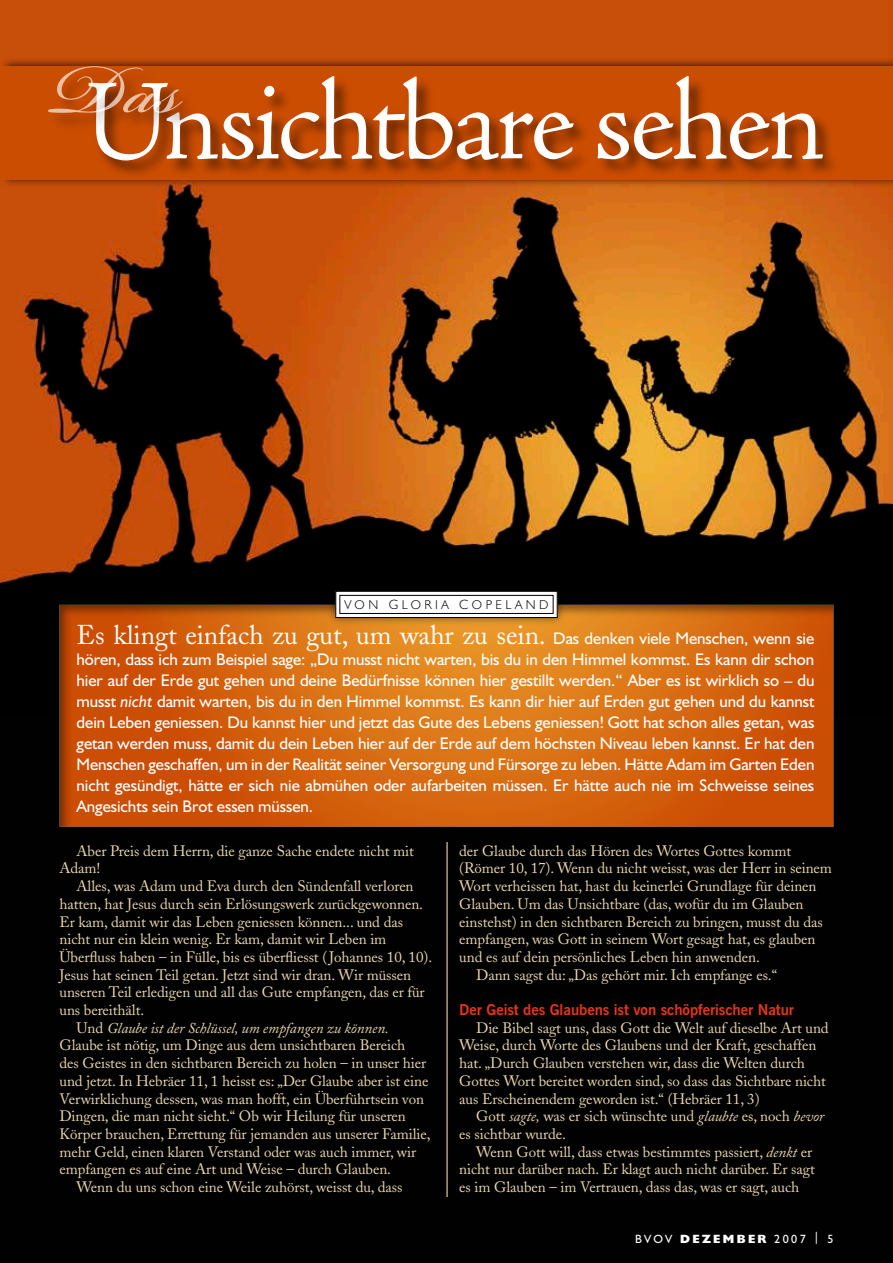
<style>
.page{position:relative;width:893px;height:1263px;background:#fff}
.page>*{position:absolute;margin:0;border:0;box-sizing:border-box;transform-origin:0 0}
.t1{font:300 115.5px "Adobe Jenson Pro";letter-spacing:-.035em;color:#fff}
.t2{font:108px "Bickham Script Pro";color:#fff}
.t3{font:27px "Adobe Caslon";color:#fff}
.t4{font:16.8px/21px "Humanist 521 BT";letter-spacing:-.005em;color:#fff;text-align:justify}
.t5{font:15px/17.7px "Adobe Caslon";letter-spacing:-.005em;color:#ead7af}
.t6{font:italic 15px "Adobe Caslon";letter-spacing:-.005em;color:#ead7af}
.t7{font:700 15px "News Gothic BT";letter-spacing:-.005em;color:#e6341a}
.t8{font:300 12.9px "Humanist 521 BT";letter-spacing:.275em;color:#000}
.t9{font:12px "Humanist 521 BT";letter-spacing:.18em;color:#fff}
.s1{font-size:13.5px}
.s2{font-family:"Humanist 521 BT";font-size:16.8px}
.s3{font-style:italic}
.s4{font-style:normal}
.s5{font-weight:800}
</style>
<div class="page">
<img style="left:0;top:0;width:893px;height:1263px">
<div style="left:0;top:57px;width:893px;height:132px;background:#000;opacity:.75"></div>
<div style="left:0;top:66px;width:893px;height:113px;background:#cb4d02"></div>
<div style="left:87px;top:75px;width:754px;height:106px;background:#000;opacity:.5"></div>
<div style="left:47px;top:64px;width:153px;height:69px;background:#000;opacity:.5"></div>
<div style="left:326px;top:581px;width:241px;height:47px;background:#000;opacity:.5"></div>
<svg style="left:333px;top:589px;width:227px;height:31px"></svg>
<hr style="left:446px;top:842px;width:2px;height:355px;background:#ead7af">
<h2 class="t2" style="left:53px;top:11px;width:130px">Das</h2>
<h1 class="t1" style="left:84px;top:57px;width:743px">Unsichtbare sehen</h1>
<p class="t8" style="left:344px;top:597px;width:206px">VON <span class="s1">G</span>LORIA <span class="s1">C</span>OPELAND</p>
<h3 class="t3" style="left:77px;top:619px;width:739px">Es klingt einfach zu gut, um wahr zu sein. <span class="s2">Das denken viele Menschen, wenn sie</span></h3>
<p class="t4" style="left:77px;top:648px;width:739px">hören, dass ich zum Beispiel sage: „Du musst nicht warten, bis du in den Himmel kommst. Es kann dir schon hier auf der Erde gut gehen und deine Bedürfnisse können hier gestillt werden.“ Aber es ist wirklich so – du musst <span class="s3">nicht</span> damit warten, bis du in den Himmel kommst. Es kann dir hier auf Erden gut gehen und du kannst dein Leben geniessen. Du kannst hier und jetzt das Gute des Lebens geniessen! Gott hat schon alles getan, was getan werden muss, damit du dein Leben hier auf der Erde auf dem höchsten Niveau leben kannst. Er hat den Menschen geschaffen, um in der Realität seiner Versorgung und Fürsorge zu leben. Hätte Adam im Garten Eden nicht gesündigt, hätte er sich nie abmühen oder aufarbeiten müssen. Er hätte auch nie im Schweisse seines Angesichts sein Brot essen müssen.</p>
<p class="t5" style="left:60px;top:842px;width:356px;text-indent:17px">Aber Preis dem Herrn, die ganze Sache endete nicht mit<br>Adam!</p>
<p class="t5" style="left:77px;top:877px;width:339px">Alles, was Adam und Eva durch den Sündenfall verloren</p>
<p class="t5" style="left:60px;top:895px;width:365px">hatten, hat Jesus durch sein Erlösungswerk zurückgewonnen.</p>
<p class="t5" style="left:60px;top:913px;width:345px">Er kam, damit wir das Leben geniessen können... und das</p>
<p class="t5" style="left:60px;top:930px;width:328px">nicht nur ein klein wenig. Er kam, damit wir Leben im</p>
<p class="t5" style="left:60px;top:948px;width:374px">Überfluss haben – in Fülle, bis es überfliesst ( Johannes 10, 10).</p>
<p class="t5" style="left:60px;top:966px;width:353px">Jesus hat seinen Teil getan. Jetzt sind wir dran. Wir müssen</p>
<p class="t5" style="left:60px;top:983px;width:367px">unseren Teil erledigen und all das Gute empfangen, das er für</p>
<p class="t5" style="left:60px;top:1001px;width:86px">uns bereithält.</p>
<p class="t6" style="left:77px;top:1019px;width:314px"><span class="s4">Und</span> Glaube ist der Schlüssel, um empfangen zu können.</p>
<p class="t5" style="left:60px;top:1037px;width:347px">Glaube ist nötig, um Dinge aus dem unsichtbaren Bereich</p>
<p class="t5" style="left:60px;top:1054px;width:368px">des Geistes in den sichtbaren Bereich zu holen – in unser hier</p>
<p class="t5" style="left:60px;top:1072px;width:370px">und jetzt. In Hebräer 11, 1 heisst es: „Der Glaube aber ist eine</p>
<p class="t5" style="left:60px;top:1090px;width:366px">Verwirklichung dessen, was man hofft, ein Überführtsein von</p>
<p class="t5" style="left:60px;top:1107px;width:348px">Dingen, die man nicht sieht.“ Ob wir Heilung für unseren</p>
<p class="t5" style="left:60px;top:1125px;width:372px">Körper brauchen, Errettung für jemanden aus unserer Familie,</p>
<p class="t5" style="left:60px;top:1143px;width:358px">mehr Geld, einen klaren Verstand oder was auch immer, wir</p>
<p class="t5" style="left:60px;top:1160px;width:333px">empfangen es auf eine Art und Weise – durch Glauben.</p>
<p class="t5" style="left:77px;top:1178px;width:327px">Wenn du uns schon eine Weile zuhörst, weisst du, dass</p>
<p class="t5" style="left:459px;top:842px;width:333px">der Glaube durch das Hören des Wortes Gottes kommt</p>
<p class="t5" style="left:459px;top:860px;width:374px">(Römer 10, 17). Wenn du nicht weisst, was der Herr in seinem</p>
<p class="t5" style="left:459px;top:877px;width:359px">Wort verheissen hat, hast du keinerlei Grundlage für deinen</p>
<p class="t5" style="left:459px;top:895px;width:346px">Glauben. Um das Unsichtbare (das, wofür du im Glauben</p>
<p class="t5" style="left:459px;top:913px;width:365px">einstehst) in den sichtbaren Bereich zu bringen, musst du das</p>
<p class="t5" style="left:459px;top:930px;width:358px">empfangen, was Gott in seinem Wort gesagt hat, es glauben</p>
<p class="t5" style="left:459px;top:948px;width:302px">und es auf dein persönliches Leben hin anwenden.</p>
<p class="t5" style="left:476px;top:966px;width:302px">Dann sagst du: „Das gehört mir. Ich empfange es.“</p>
<p class="t7" style="left:459px;top:1000px;width:336px">Der Geist des Glaubens ist von schöpferischer Natur</p>
<p class="t5" style="left:459px;top:1019px;width:371px;text-indent:17px">Die Bibel sagt uns, dass Gott die Welt auf dieselbe Art und Weise, durch Worte des Glaubens und der Kraft, geschaffen hat. „Durch Glauben verstehen wir, dass die Welten durch Gottes Wort bereitet worden sind, so dass das Sichtbare nicht aus Erscheinendem geworden ist.“ (Hebräer 11, 3)</p>
<p class="t5" style="left:459px;top:1107px;width:366px;text-indent:17px">Gott <span class="s3">sagte,</span> was er sich wünschte und <span class="s3">glaubte</span> es, noch <span class="s3">bevor </span>es sichtbar wurde.</p>
<p class="t5" style="left:459px;top:1143px;width:357px;text-indent:17px">Wenn Gott will, dass etwas bestimmtes passiert, <span class="s3">denkt</span> er nicht nur darüber nach. Er klagt auch nicht darüber. Er sagt es im Glauben – im Vertrauen, dass das, was er sagt, auch</p>
<p class="t9" style="left:635px;top:1231px;width:186px">BVOV <span class="s5">DEZEMBER</span> 2007 |</p>
</div>
